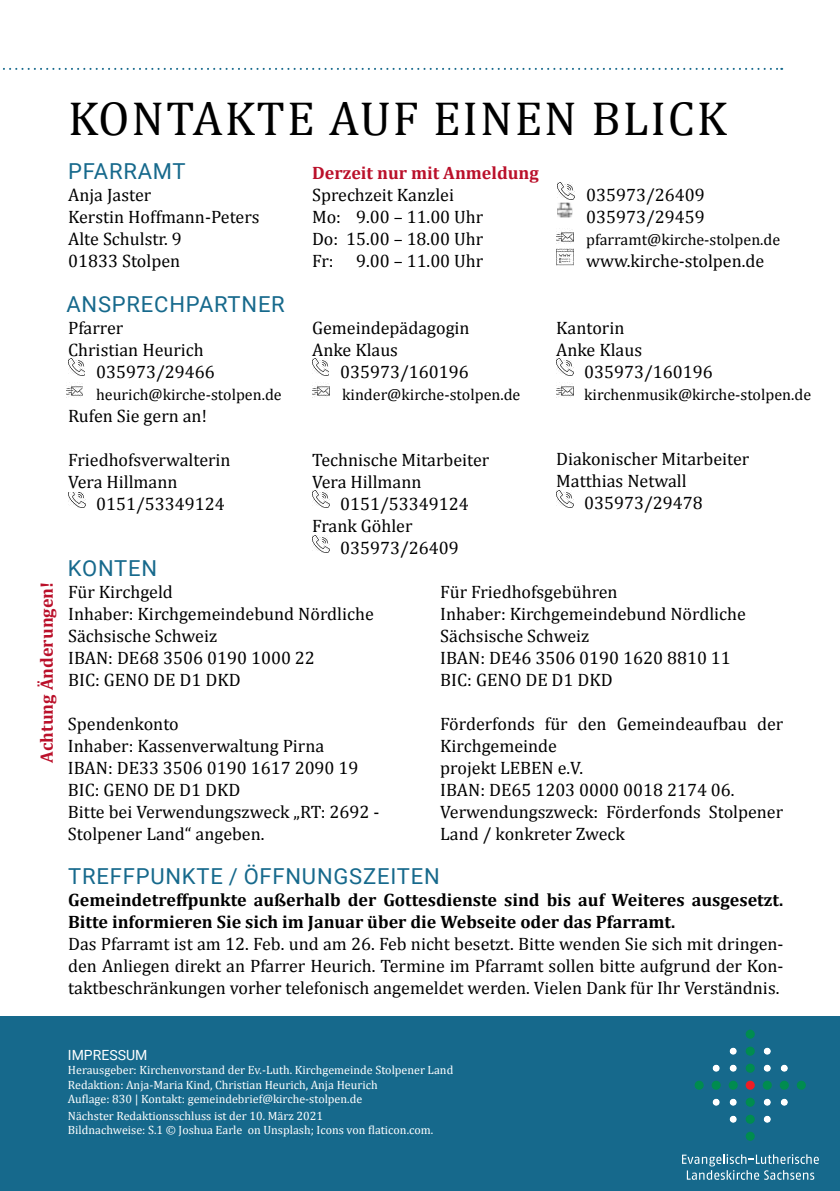
<style>
.page{position:relative;width:840px;height:1191px;background:#fff}
.page>*{position:absolute;margin:0;border:0;box-sizing:border-box;transform-origin:0 0}
.t1{font:48px "Cambria";letter-spacing:.04em;color:#000}
.t2{font:22px "Roboto";letter-spacing:.035em;color:#16698c}
.t3{font:18px/22px "Cambria";color:#000}
.t4{font:700 18px/22px "Cambria";color:#000}
.t5{font:700 18px "Cambria";color:#ba102a}
.t6{font:16px "Cambria";color:#000}
.t7{font:14px "Roboto";color:#fff}
.t8{font:12px/14.4px "Cambria";color:#fff}
</style>
<div class="page">
<img style="left:556px;top:231px;width:17px;height:13px">
<img style="left:557px;top:183px;width:17px;height:33px">
<img style="left:556px;top:248px;width:17px;height:17px">
<div style="left:0;top:1016px;width:839px;height:175px;background:#16698c"></div>
<img style="left:556px;top:490px;width:17px;height:17px">
<img style="left:312px;top:536px;width:17px;height:17px">
<img style="left:312px;top:490px;width:17px;height:17px">
<img style="left:68px;top:493px;width:17px;height:14px">
<img style="left:66px;top:385px;width:17px;height:13px">
<img style="left:68px;top:359px;width:16px;height:17px">
<img style="left:312px;top:385px;width:17px;height:13px">
<img style="left:312px;top:359px;width:16px;height:17px">
<img style="left:556px;top:385px;width:17px;height:13px">
<img style="left:556px;top:359px;width:17px;height:17px">
<div style="left:555px;top:200px;width:19px;height:19px;border:2px solid #fff"></div>
<svg style="left:682px;top:1154px;width:136px;height:25px"></svg>
<div style="left:745px;top:1114px;width:9px;height:9px;background:#008c4f;border-radius:50%"></div>
<div style="left:745px;top:1131px;width:9px;height:9px;background:#008c4f;border-radius:50%"></div>
<div style="left:745px;top:1046px;width:9px;height:9px;background:#136d83;border-radius:50%"></div>
<div style="left:745px;top:1029px;width:9px;height:9px;background:#008c4f;border-radius:50%"></div>
<div style="left:779px;top:1080px;width:9px;height:9px;background:#008c4f;border-radius:50%"></div>
<div style="left:796px;top:1080px;width:9px;height:9px;background:#008c4f;border-radius:50%"></div>
<div style="left:711px;top:1080px;width:9px;height:9px;background:#126e82;border-radius:50%"></div>
<div style="left:694px;top:1080px;width:9px;height:9px;background:#008c4f;border-radius:50%"></div>
<svg style="left:712px;top:1047px;width:75px;height:75px"></svg>
<svg style="left:3px;top:68px;width:778px;height:2px"></svg>
<h1 class="t1" style="left:68px;top:91px;width:660px">KONTAKTE AUF EINEN BLICK</h1>
<p class="t2" style="left:68px;top:156px;width:119px">PFARRAMT</p>
<p class="t3" style="left:68px;top:184px;width:193px">Anja Jaster<br>Kerstin Hoffmann-Peters<br>Alte Schulstr. 9<br>01833 Stolpen</p>
<p class="t2" style="left:66px;top:288px;width:220px">ANSPRECHPARTNER</p>
<p class="t3" style="left:68px;top:316px;width:57px">Pfarrer</p>
<p class="t3" style="left:68px;top:338px;width:137px">Christian Heurich</p>
<p class="t3" style="left:96px;top:360px;width:120px">035973/29466</p>
<p class="t6" style="left:96px;top:385px;width:187px">heurich@kirche-stolpen.de</p>
<p class="t3" style="left:68px;top:404px;width:140px">Rufen Sie gern an!</p>
<p class="t5" style="left:312px;top:162px;width:228px">Derzeit nur mit Anmeldung</p>
<p class="t3" style="left:312px;top:184px;width:173px">Sprechzeit Kanzlei<br>Mo: 9.00 – 11.00 Uhr<br>Do: 15.00 – 18.00 Uhr<br>Fr: 9.00 – 11.00 Uhr</p>
<p class="t3" style="left:586px;top:184px;width:120px">035973/26409<br>035973/29459</p>
<p class="t6" style="left:586px;top:231px;width:195px">pfarramt@kirche-stolpen.de</p>
<p class="t3" style="left:586px;top:250px;width:179px">www.kirche-stolpen.de</p>
<p class="t3" style="left:312px;top:316px;width:159px">Gemeindepädagogin<br>Anke Klaus</p>
<p class="t3" style="left:340px;top:360px;width:130px">035973/160196</p>
<p class="t6" style="left:342px;top:385px;width:180px">kinder@kirche-stolpen.de</p>
<p class="t3" style="left:556px;top:316px;width:70px">Kantorin</p>
<p class="t3" style="left:556px;top:338px;width:87px">Anke Klaus</p>
<p class="t3" style="left:584px;top:360px;width:130px">035973/160196</p>
<p class="t6" style="left:584px;top:385px;width:228px">kirchenmusik@kirche-stolpen.de</p>
<p class="t5" style="left:36px;top:762px;width:182px;rotate:-90deg">Achtung Änderungen!</p>
<p class="t3" style="left:68px;top:448px;width:164px">Friedhofsverwalterin<br>Vera Hillmann</p>
<p class="t3" style="left:96px;top:492px;width:130px">0151/53349124</p>
<p class="t2" style="left:68px;top:552px;width:91px">KONTEN</p>
<p class="t3" style="left:312px;top:448px;width:178px">Technische Mitarbeiter<br>Vera Hillmann</p>
<p class="t3" style="left:312px;top:492px;width:158px;text-indent:28px">0151/53349124<br>Frank Göhler</p>
<p class="t3" style="left:340px;top:536px;width:120px">035973/26409</p>
<p class="t3" style="left:556px;top:448px;width:194px">Diakonischer Mitarbeiter</p>
<p class="t3" style="left:556px;top:470px;width:132px">Matthias Netwall</p>
<p class="t3" style="left:584px;top:492px;width:120px">035973/29478</p>
<p class="t3" style="left:68px;top:580px;width:307px">Für Kirchgeld<br>Inhaber: Kirchgemeindebund Nördliche<br>Sächsische Schweiz<br>IBAN: DE68 3506 0190 1000 22<br>BIC: GENO DE D1 DKD</p>
<p class="t3" style="left:68px;top:712px;width:313px">Spendenkonto<br>Inhaber: Kassenverwaltung Pirna<br>IBAN: DE33 3506 0190 1617 2090 19<br>BIC: GENO DE D1 DKD<br>Bitte bei Verwendungszweck „RT: 2692 -<br>Stolpener Land“ angeben.</p>
<p class="t3" style="left:440px;top:580px;width:307px">Für Friedhofsgebühren<br>Inhaber: Kirchgemeindebund Nördliche<br>Sächsische Schweiz<br>IBAN: DE46 3506 0190 1620 8810 11<br>BIC: GENO DE D1 DKD</p>
<p class="t3" style="left:440px;top:712px;width:344px">Förderfonds für den Gemeindeaufbau der<br>Kirchgemeinde<br>projekt LEBEN e.V.<br>IBAN: DE65 1203 0000 0018 2174 06.<br>Verwendungszweck: Förderfonds Stolpener<br>Land / konkreter Zweck</p>
<p class="t2" style="left:68px;top:860px;width:373px">TREFFPUNKTE / ÖFFNUNGSZEITEN</p>
<p class="t4" style="left:68px;top:888px;width:716px">Gemeindetreffpunkte außerhalb der Gottesdienste sind bis auf Weiteres ausgesetzt.<br>Bitte informieren Sie sich im Januar über die Webseite oder das Pfarramt.</p>
<p class="t3" style="left:68px;top:932px;width:716px;text-align:justify">Das Pfarramt ist am 12. Feb. und am 26. Feb nicht besetzt. Bitte wenden Sie sich mit dringen&shy;den Anliegen direkt an Pfarrer Heurich. Termine im Pfarramt sollen bitte aufgrund der Kon&shy;taktbeschränkungen vorher telefonisch angemeldet werden. Vielen Dank für Ihr Verständnis.</p>
<p class="t7" style="left:68px;top:1045px;width:81px">IMPRESSUM</p>
<p class="t8" style="left:68px;top:1063px;width:386px">Herausgeber: Kirchenvorstand der Ev.-Luth. Kirchgemeinde Stolpener Land<br>Redaktion: Anja-Maria Kind, Christian Heurich, Anja Heurich<br>Auflage: 830 | Kontakt: gemeindebrief@kirche-stolpen.de</p>
<p class="t8" style="left:68px;top:1108px;width:366px">Nächster Redaktionsschluss ist der 10. März 2021<br>Bildnachweise: S.1 © Joshua Earle on Unsplash; Icons von flaticon.com.</p>
</div>
